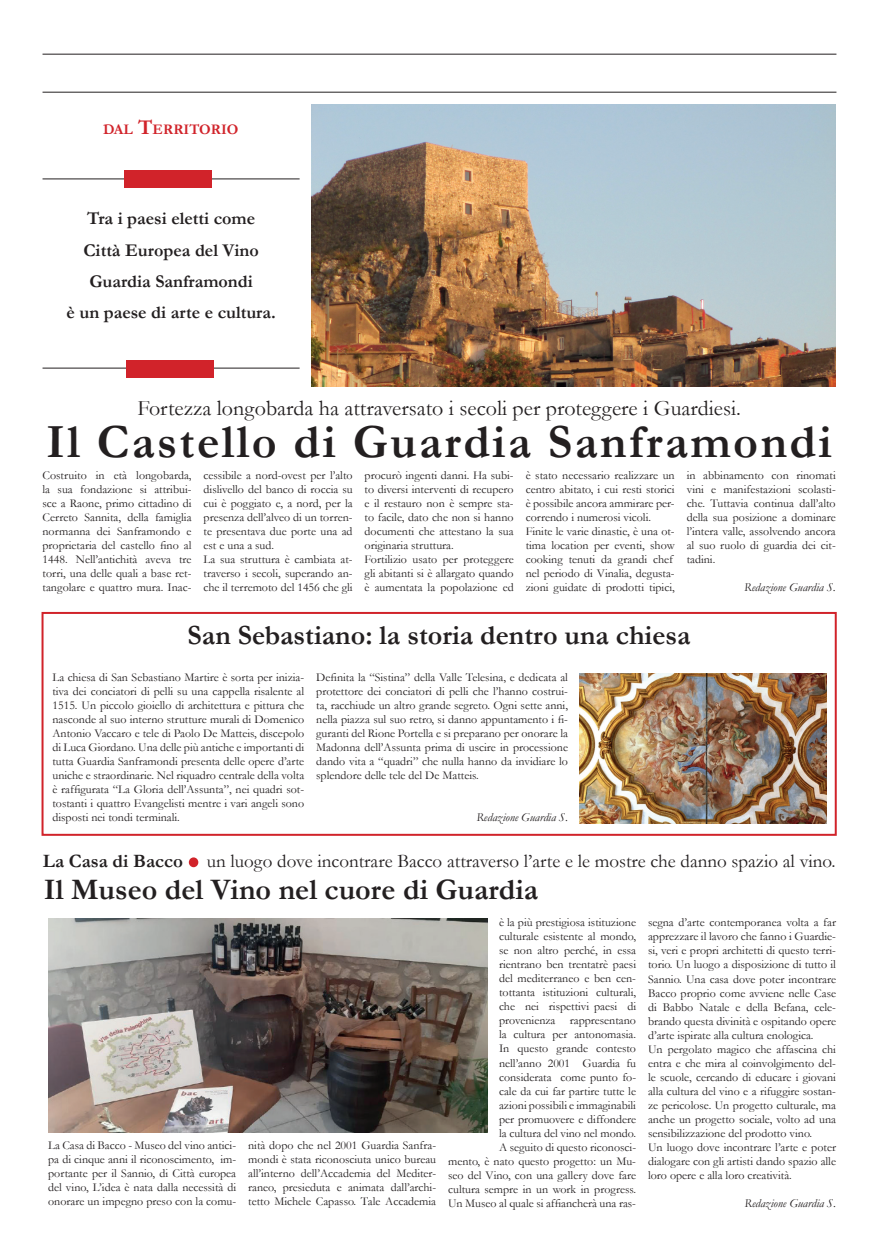
<style>
.page{position:relative;width:879px;height:1248px;background:#fff}
.page>*{position:absolute;margin:0;border:0;box-sizing:border-box;transform-origin:0 0}
.t1{font:700 48px "Garamond";letter-spacing:.05em;color:#231f20}
.t2{font:700 30px "Garamond";color:#231f20}
.t3{font:700 28px "Garamond";color:#231f20}
.t4{font:22px "Garamond";color:#231f20}
.t5{font:19px "Garamond";color:#231f20}
.t6{font:700 19px "Garamond";color:#231f20}
.t7{font:700 18px/31px "Garamond";color:#231f20;text-align:center}
.t8{font:700 14.7px "Garamond";color:#d1232a}
.t9{font:12px/14px "Garamond";color:#231f20;text-align:justify}
.t10{font:italic 12px "Garamond";color:#231f20}
.s1{font-size:21px}
</style>
<div class="page">
<hr style="left:43px;top:92px;width:793px;height:1px;background:#231f20">
<hr style="left:43px;top:54px;width:793px;height:1px;background:#231f20">
<img style="left:311px;top:104px;width:525px;height:282px">
<hr style="left:43px;top:178px;width:257px;height:1px;background:#231f20">
<hr style="left:43px;top:368px;width:257px;height:1px;background:#231f20">
<div style="left:125px;top:170px;width:87px;height:17px;background:#d1232a"></div>
<div style="left:127px;top:360px;width:87px;height:17px;background:#d1232a"></div>
<div style="left:42px;top:612px;width:795px;height:223px;border:2px solid #d1232a"></div>
<img style="left:579px;top:673px;width:247px;height:150px">
<div style="left:189px;top:857px;width:9px;height:10px;background:#d1232a;border-radius:50%"></div>
<img style="left:48px;top:918px;width:440px;height:214px">
<p class="t8" style="left:103px;top:120px;width:137px">DAL <span class="s1">T</span>ERRITORIO</p>
<h3 class="t7" style="left:66px;top:203px;width:211px">Tra i paesi eletti come<br>Città Europea del Vino<br>Guardia Sanframondi<br>è un paese di arte e cultura.</h3>
<h3 class="t4" style="left:137px;top:393px;width:605px">Fortezza longobarda ha attraversato i secoli per proteggere i Guardiesi.</h3>
<h1 class="t1" style="left:46px;top:409px;width:787px">Il Castello di Guardia Sanframondi</h1>
<p class="t9" style="left:43px;top:467px;width:151px">Costruito in età longobarda, la sua fondazione si attribui&shy;sce a Raone, primo cittadino di Cerreto Sannita, della famiglia normanna dei Sanframondo e proprietaria del castello fino al 1448. Nell’antichità aveva tre torri, una delle quali a base ret&shy;tangolare e quattro mura. Inac-</p>
<p class="t9" style="left:204px;top:467px;width:151px;text-align:left">cessibile a nord-ovest per l’alto dislivello del banco di roccia su cui è poggiato e, a nord, per la presenza dell’alveo di un torren&shy;te presentava due porte una ad est e una a sud.<br>La sua struttura è cambiata at&shy;traverso i secoli, superando an&shy;che il terremoto del 1456 che gli</p>
<p class="t9" style="left:365px;top:467px;width:151px;text-align:left">procurò ingenti danni. Ha subi&shy;to diversi interventi di recupero e il restauro non è sempre sta&shy;to facile, dato che non si hanno documenti che attestano la sua originaria struttura.<br>Fortilizio usato per proteggere gli abitanti si è allargato quando è aumentata la popolazione ed</p>
<p class="t9" style="left:526px;top:467px;width:151px;text-align:left">è stato necessario realizzare un centro abitato, i cui resti storici è possibile ancora ammirare per&shy;correndo i numerosi vicoli.<br>Finite le varie dinastie, è una ot&shy;tima location per eventi, show cooking tenuti da grandi chef nel periodo di Vinalia, degusta&shy;zioni guidate di prodotti tipici,</p>
<p class="t9" style="left:687px;top:467px;width:151px">in abbinamento con rinomati vini e manifestazioni scolasti&shy;che. Tuttavia continua dall’alto della sua posizione a dominare l’intera valle, assolvendo ancora al suo ruolo di guardia dei cit&shy;tadini.</p>
<p class="t10" style="left:744px;top:579px;width:93px">Redazione Guardia S.</p>
<h3 class="t3" style="left:188px;top:616px;width:504px">San Sebastiano: la storia dentro una chiesa</h3>
<p class="t9" style="left:52px;top:670px;width:253px">La chiesa di San Sebastiano Martire è sorta per inizia&shy;tiva dei conciatori di pelli su una cappella risalente al 1515. Un piccolo gioiello di architettura e pittura che nasconde al suo interno strutture murali di Domenico Antonio Vaccaro e tele di Paolo De Matteis, discepolo di Luca Giordano. Una delle più antiche e importanti di tutta Guardia Sanframondi presenta delle opere d’arte uniche e straordinarie. Nel riquadro centrale della volta è raffigurata “La Gloria dell’Assunta”, nei quadri sot&shy;tostanti i quattro Evangelisti mentre i vari angeli sono disposti nei tondi terminali.</p>
<p class="t9" style="left:316px;top:670px;width:253px">Definita la “Sistina” della Valle Telesina, e dedicata al protettore dei conciatori di pelli che l’hanno costrui&shy;ta, racchiude un altro grande segreto. Ogni sette anni, nella piazza sul suo retro, si danno appuntamento i fi&shy;guranti del Rione Portella e si preparano per onorare la Madonna dell’Assunta prima di uscire in processione dando vita a “quadri” che nulla hanno da invidiare lo splendore delle tele del De Matteis.</p>
<p class="t10" style="left:476px;top:809px;width:93px">Redazione Guardia S.</p>
<h3 class="t6" style="left:43px;top:847px;width:141px">La Casa di Bacco</h3>
<h3 class="t5" style="left:207px;top:848px;width:630px">un luogo dove incontrare Bacco attraverso l’arte e le mostre che danno spazio al vino.</h3>
<h2 class="t2" style="left:44px;top:868px;width:496px">Il Museo del Vino nel cuore di Guardia</h2>
<p class="t9" style="left:48px;top:1137px;width:189px">La Casa di Bacco - Museo del vino antici&shy;pa di cinque anni il riconoscimento, im&shy;portante per il Sannio, di Città europea del vino, L’idea è nata dalla necessità di onorare un impegno preso con la comu-</p>
<p class="t9" style="left:248px;top:1137px;width:189px">nità dopo che nel 2001 Guardia Sanfra&shy;mondi è stata riconosciuta unico bureau all’interno dell’Accademia del Mediter&shy;raneo, presieduta e animata dall’archi&shy;tetto Michele Capasso. Tale Accademia</p>
<p class="t9" style="left:448px;top:915px;width:189px;text-align:right">è la più prestigiosa istituzione<br>culturale esistente al mondo,<br>se non altro perché, in essa<br>rientrano ben trentatrè paesi<br>del mediterraneo e ben cen-<br>tottanta istituzioni culturali,<br>che nei rispettivi paesi di provenienza rappresentano<br>la cultura per antonomasia.<br>In questo grande contesto<br>nell’anno 2001 Guardia fu considerata come punto fo-<br>cale da cui far partire tutte le<br>azioni possibili e immaginabili<br>per promuovere e diffondere<br>la cultura del vino nel mondo.<br>A seguito di questo riconosci-<br>mento, è nato questo progetto: un Mu&shy;seo del Vino, con una gallery dove fare cultura sempre in un work in progress.<br>Un Museo al quale si affiancherà una ras-</p>
<p class="t9" style="left:648px;top:915px;width:189px;text-align:left">segna d’arte contemporanea volta a far apprezzare il lavoro che fanno i Guardie&shy;si, veri e propri architetti di questo terri&shy;torio. Un luogo a disposizione di tutto il Sannio. Una casa dove poter incontrare Bacco proprio come avviene nelle Case di Babbo Natale e della Befana, cele&shy;brando questa divinità e ospitando opere d’arte ispirate alla cultura enologica.<br>Un pergolato magico che affascina chi entra e che mira al coinvolgimento del&shy;le scuole, cercando di educare i giovani alla cultura del vino e a rifuggire sostan&shy;ze pericolose. Un progetto culturale, ma anche un progetto sociale, volto ad una sensibilizzazione del prodotto vino.<br>Un luogo dove incontrare l’arte e poter dialogare con gli artisti dando spazio alle loro opere e alla loro creatività.</p>
<p class="t10" style="left:744px;top:1194px;width:93px">Redazione Guardia S.</p>
</div>
